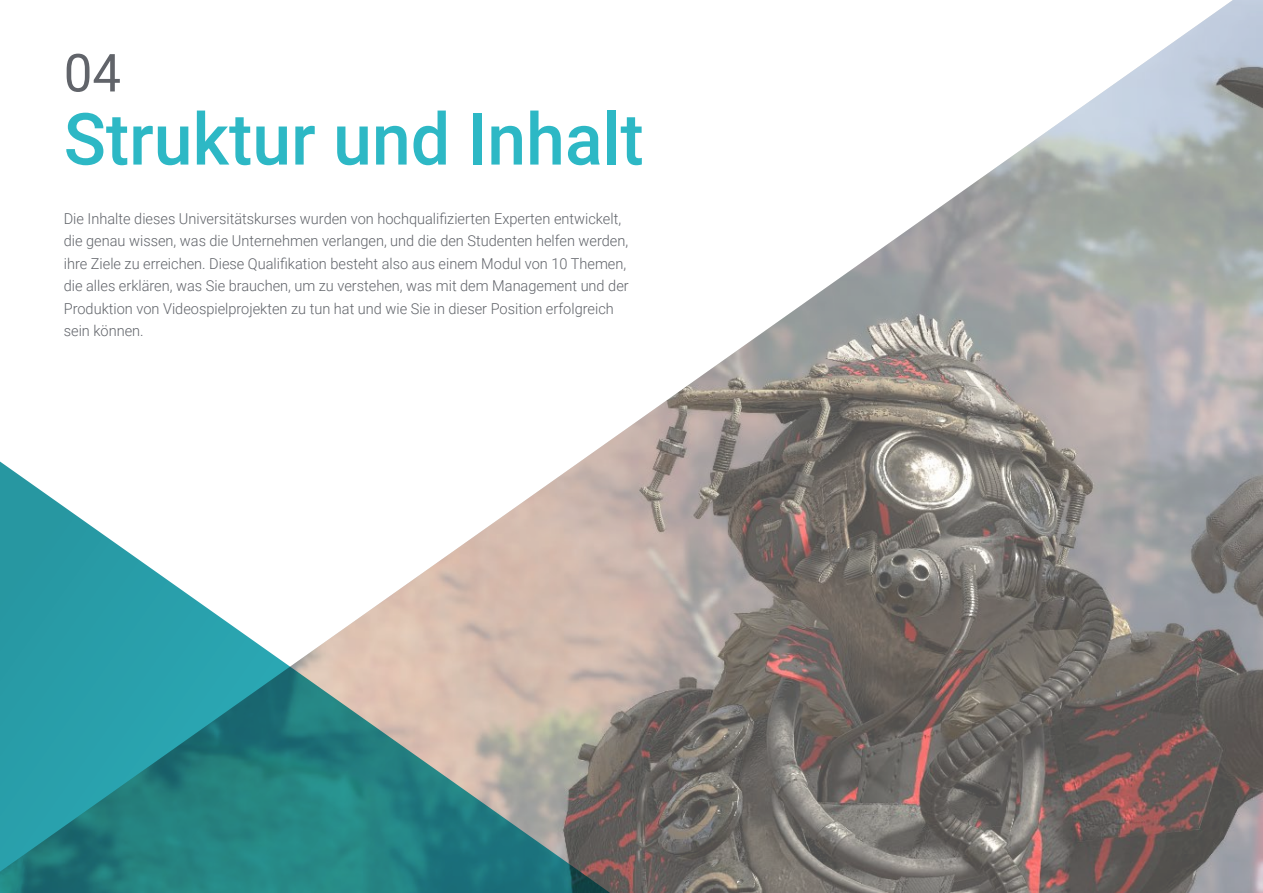
<style>
.page{position:relative;width:1263px;height:893px;background:#fff}
.page>*{position:absolute;margin:0;border:0;box-sizing:border-box;transform-origin:0 0}
.t1{font:500 72px "Roboto";color:#2db8c5}
.t2{font:52.5px "Roboto";color:#61646a}
.t3{font:300 15px/22.5px "Roboto";color:#61646a}
</style>
<div class="page">
<img style="left:602px;top:0;width:661px;height:893px">
<svg style="left:0;top:446px;width:640px;height:447px"></svg>
<h2 class="t2" style="left:64px;top:36px;width:59px">04</h2>
<h1 class="t1" style="left:64px;top:89px;width:581px">Struktur und Inhalt</h1>
<p class="t3" style="left:64px;top:207px;width:566px">Die Inhalte dieses Universitätskurses wurden von hochqualifizierten Experten entwickelt, die genau wissen, was die Unternehmen verlangen, und die den Studenten helfen werden, ihre Ziele zu erreichen. Diese Qualifikation besteht also aus einem Modul von 10 Themen, die alles erklären, was Sie brauchen, um zu verstehen, was mit dem Management und der Produktion von Videospielprojekten zu tun hat und wie Sie in dieser Position erfolgreich sein können.</p>
</div>
